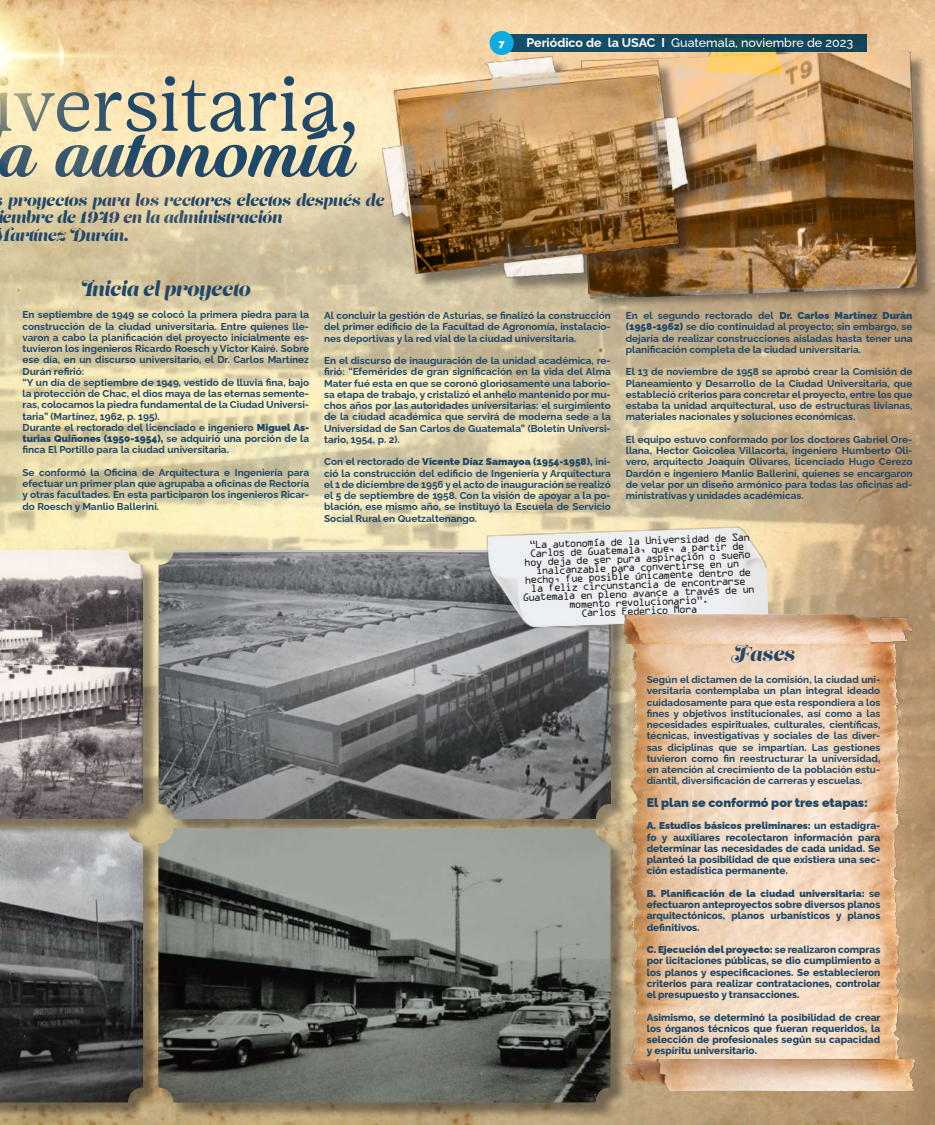
<style>
.page{position:relative;width:935px;height:1125px;background:#fff}
.page>*{position:absolute;margin:0;border:0;box-sizing:border-box;transform-origin:0 0}
.t1{font:78.75px "Quincho Script PERSONALUSE";color:#204868}
.t2{font:75px "Lust Text";color:#204868}
.t3{font:20px "Lust Script";color:#204868}
.t4{font:16.25px "Lust Script";color:#204868}
.t5{font:500 12.5px "Raleway";color:#fff}
.t6{font:900 12.5px "Raleway";color:#204868}
.t7{font:11.25px/8.8px "OCRA Extended";color:#231f20;text-align:center}
.t8{font:700 10px/11.2px "Raleway";color:#204868;text-align:justify}
.t9{font:800 10px/11.2px "Raleway";color:#204868;text-align:justify}
.t10{font:900 10px "Raleway";color:#fff}
.s1{font-weight:700}
.s2{font-family:"Arial";font-weight:700}
.s3{font-weight:900}
</style>
<div class="page">
<img style="left:0;top:0;width:934px;height:1125px">
<img style="left:626px;top:644px;width:301px;height:422px">
<div style="left:0;top:830px;width:159px;height:288px;background:#231f20;opacity:.46"></div>
<img style="left:0;top:834px;width:143px;height:268px">
<div style="left:0;top:552px;width:159px;height:282px;background:#231f20;opacity:.46"></div>
<img style="left:0;top:550px;width:143px;height:269px">
<div style="left:160px;top:552px;width:466px;height:282px;background:#231f20;opacity:.46"></div>
<img style="left:158px;top:550px;width:452px;height:269px">
<div style="left:160px;top:830px;width:466px;height:288px;background:#231f20;opacity:.46"></div>
<img style="left:158px;top:828px;width:452px;height:274px">
<img style="left:569px;top:0;width:365px;height:313px">
<img style="left:715px;top:50px;width:202px;height:249px">
<img style="left:625px;top:1059px;width:301px;height:32px">
<img style="left:0;top:0;width:251px;height:311px">
<img style="left:356px;top:19px;width:359px;height:298px">
<img style="left:397px;top:60px;width:281px;height:213px">
<img style="left:476px;top:511px;width:292px;height:140px">
<img style="left:610px;top:615px;width:302px;height:29px">
<svg style="left:509px;top:34px;width:356px;height:18px;background:#15495e"></svg>
<div style="left:489px;top:31px;width:24px;height:24px;background:#0faadf;border-radius:50%"></div>
<p class="t10" style="left:498px;top:36px;width:7px">7</p>
<p class="t5" style="left:526px;top:33px;width:328px"><span class="s1">Periódico de la USAC</span> <span class="s2">l</span> Guatemala, noviembre de 2023</p>
<h2 class="t2" style="left:-7px;top:61px;width:367px">iversitaria,</h2>
<h1 class="t1" style="left:-1px;top:106px;width:357px">a autonomía</h1>
<h3 class="t4" style="left:9px;top:190px;width:377px">proyectos para los rectores electos después de</h3>
<h3 class="t4" style="left:-2px;top:207px;width:286px">iembre de 1949 en la administración</h3>
<h3 class="t4" style="left:-11px;top:225px;width:142px">Martínez Durán.</h3>
<h3 class="t3" style="left:81px;top:276px;width:172px">Inicia el proyecto</h3>
<p class="t8" style="left:22px;top:308px;width:288px;text-align:left">En septiembre de 1949 se colocó la primera piedra para la construcción de la ciudad universitaria. Entre quienes lle&shy;varon a cabo la planificación del proyecto inicialmente es&shy;tuvieron los ingenieros Ricardo Roesch y Victor Kairé. Sobre ese día, en un discurso universitario, el Dr. Carlos Martínez Durán refirió:<br>“Y un día de septiembre de 1949, vestido de lluvia fina, bajo la protección de Chac, el dios maya de las eternas semente&shy;ras, colocamos la piedra fundamental de la Ciudad Universi&shy;taria” (Martínez, 1962, p. 195).<br>Durante el rectorado del licenciado e ingeniero <span class="s3">Miguel As&shy;turias Quiñones (1950-1954),</span> se adquirió una porción de la finca El Portillo para la ciudad universitaria.</p>
<p class="t8" style="left:22px;top:465px;width:288px">Se conformó la Oficina de Arquitectura e Ingeniería para efectuar un primer plan que agrupaba a oficinas de Rectoría y otras facultades. En esta participaron los ingenieros Ricar&shy;do Roesch y Manlio Ballerini.</p>
<p class="t8" style="left:324px;top:309px;width:288px">Al concluir la gestión de Asturias, se finalizó la construcción del primer edificio de la Facultad de Agronomía, instalacio&shy;nes deportivas y la red vial de la ciudad universitaria.</p>
<p class="t8" style="left:324px;top:354px;width:288px">En el discurso de inauguración de la unidad académica, re&shy;firió: “Efemérides de gran significación en la vida del Alma Mater fué esta en que se coronó gloriosamente una laborio&shy;sa etapa de trabajo, y cristalizó el anhelo mantenido por mu&shy;chos años por las autoridades universitarias: el surgimiento de la ciudad académica que servirá de moderna sede a la Universidad de San Carlos de Guatemala” (Boletín Universi&shy;tario, 1954, p. 2).</p>
<p class="t8" style="left:324px;top:455px;width:288px">Con el rectorado de <span class="s3">Vicente Díaz Samayoa (1954-1958),</span> ini&shy;ció la construcción del edificio de Ingeniería y Arquitectura el 1 de diciembre de 1956 y el acto de inauguración se realizó el 5 de septiembre de 1958. Con la visión de apoyar a la po&shy;blación, ese mismo año, se instituyó la Escuela de Servicio Social Rural en Quetzaltenango.</p>
<p class="t8" style="left:625px;top:309px;width:288px">En el segundo rectorado del <span class="s3">Dr. Carlos Martínez Durán (1958-1962)</span> se dio continuidad al proyecto; sin embargo, se dejaría de realizar construcciones aisladas hasta tener una planificación completa de la ciudad universitaria.</p>
<p class="t8" style="left:625px;top:365px;width:288px">El 13 de noviembre de 1958 se aprobó crear la Comisión de Planeamiento y Desarrollo de la Ciudad Universitaria, que estableció criterios para concretar el proyecto, entre los que estaba la unidad arquitectural, uso de estructuras livianas, materiales nacionales y soluciones económicas.</p>
<p class="t8" style="left:625px;top:433px;width:288px">El equipo estuvo conformado por los doctores Gabriel Ore&shy;llana, Hector Goicolea Villacorta, ingeniero Humberto Oli&shy;vero, arquitecto Joaquín Olivares, licenciado Hugo Cerezo Dardón e ingeniero Manlio Ballerini, quienes se encargaron de velar por un diseño armónico para todas las oficinas ad&shy;ministrativas y unidades académicas.</p>
<p class="t7" style="left:520px;top:540px;width:234px;rotate:-2deg">“La autonomía de la Universidad de San Carlos de Guatemala, que, a partir de hoy deja de ser pura aspiración o sueño inalcanzable para convertirse en un hecho, fue posible únicamente dentro de la feliz circunstancia de encontrarse Guatemala en pleno avance a través de un momento revolucionario”.<br>Carlos Federico Mora</p>
<h3 class="t3" style="left:731px;top:641px;width:65px">Fases</h3>
<p class="t8" style="left:646px;top:673px;width:235px">Según el dictamen de la comisión, la ciudad uni&shy;versitaria contemplaba un plan integral ideado cuidadosamente para que esta respondiera a los fines y objetivos institucionales, así como a las necesidades espirituales, culturales, científicas, técnicas, investigativas y sociales de las diver&shy;sas diciplinas que se impartían. Las gestiones tuvieron como fin reestructurar la universidad, en atención al crecimiento de la población estu&shy;diantil, diversificación de carreras y escuelas.</p>
<p class="t6" style="left:646px;top:793px;width:223px">El plan se conformó por tres etapas:</p>
<p class="t9" style="left:646px;top:820px;width:235px"><span class="s3">A. Estudios básicos preliminares:</span> un estadígra&shy;fo y auxiliares recolectaron información para determinar las necesidades de cada unidad. Se planteó la posibilidad de que existiera una sec&shy;ción estadística permanente.</p>
<p class="t9" style="left:646px;top:888px;width:235px"><span class="s3">B. Planificación de la ciudad universitaria:</span> se efectuaron anteproyectos sobre diversos planos arquitectónicos, planos urbanísticos y planos definitivos.</p>
<p class="t9" style="left:646px;top:944px;width:235px"><span class="s3">C. Ejecución del proyecto:</span> se realizaron compras por licitaciones públicas, se dio cumplimiento a los planos y especificaciones. Se establecieron criterios para realizar contrataciones, controlar el presupuesto y transacciones.</p>
<p class="t9" style="left:646px;top:1012px;width:235px">Asimismo, se determinó la posibilidad de crear los órganos técnicos que fueran requeridos, la selección de profesionales según su capacidad y espíritu universitario.</p>
</div>
